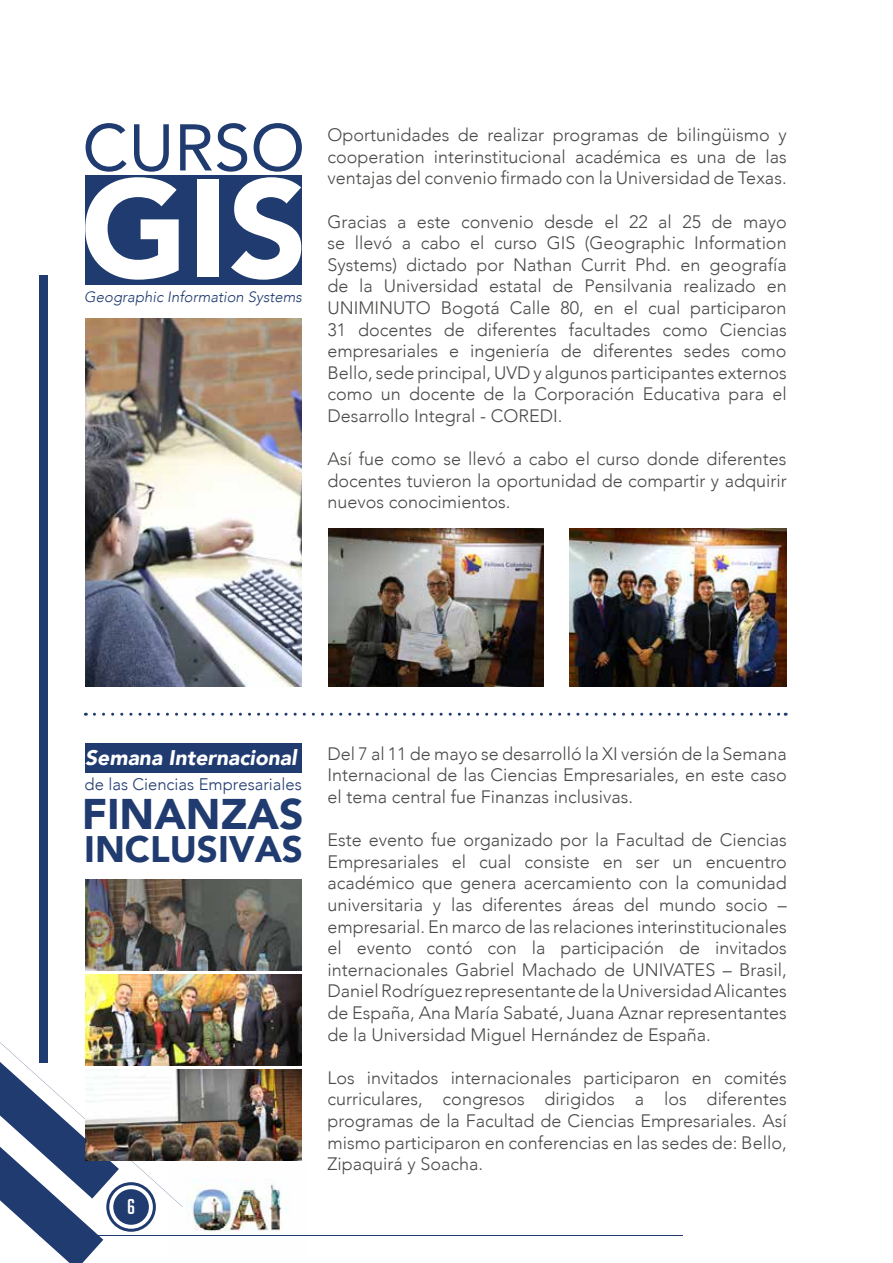
<style>
.page{position:relative;width:893px;height:1263px;background:#fff}
.page>*{position:absolute;margin:0;border:0;box-sizing:border-box;transform-origin:0 0}
.t1{font:900 137.55px "Avenir";color:#fff}
.t2{font:65.25px "Avenir";color:#203b6f}
.t3{font:900 42.75px "Avenir";color:#203b6f}
.t4{font:900 36.9px "Avenir";color:#203b6f}
.t5{font:italic 900 21.15px "Avenir";color:#fff}
.t6{font:21px "Big Noodle Titling";color:#fff}
.t7{font:300 18px/21.6px "Avenir";color:#4a4a49;text-align:justify}
.t8{font:300 16.65px "Avenir";color:#203b6f}
.t9{font:italic 300 15px "Avenir";color:#203b6f}
</style>
<div class="page">
<img style="left:183px;top:1180px;width:124px;height:56px">
<div style="left:39px;top:275px;width:9px;height:788px;background:#203b6f"></div>
<svg style="left:0;top:1042px;width:183px;height:221px"></svg>
<img style="left:85px;top:319px;width:217px;height:367px">
<img style="left:329px;top:529px;width:214px;height:157px">
<img style="left:570px;top:529px;width:217px;height:157px">
<div style="left:85px;top:175px;width:217px;height:109px;background:#203b6f"></div>
<svg style="left:94px;top:713px;width:692px;height:3px"></svg>
<div style="left:86px;top:743px;width:216px;height:30px;background:#203b6f"></div>
<img style="left:85px;top:1070px;width:217px;height:91px">
<img style="left:85px;top:974px;width:217px;height:91px">
<img style="left:85px;top:879px;width:217px;height:91px">
<h2 class="t2" style="left:83px;top:95px;width:224px">CURSO</h2>
<h1 class="t1" style="left:81px;top:111px;width:228px">GIS</h1>
<p class="t9" style="left:84px;top:288px;width:219px">Geographic Information Systems</p>
<p class="t7" style="left:327px;top:124px;width:461px">Oportunidades de realizar programas de bilingüismo y cooperation interinstitucional académica es una de las ventajas del convenio firmado con la Universidad de Texas.</p>
<p class="t7" style="left:327px;top:211px;width:461px">Gracias a este convenio desde el 22 al 25 de mayo se llevó a cabo el curso GIS (Geographic Information Systems) dictado por Nathan Currit Phd. en geografía de la Universidad estatal de Pensilvania realizado en UNIMINUTO Bogotá Calle 80, en el cual participaron 31 docentes de diferentes facultades como Ciencias empresariales e ingeniería de diferentes sedes como Bello, sede principal, UVD y algunos participantes externos como un docente de la Corporación Educativa para el Desarrollo Integral - COREDI.</p>
<p class="t7" style="left:327px;top:448px;width:461px">Así fue como se llevó a cabo el curso donde diferentes docentes tuvieron la oportunidad de compartir y adquirir nuevos conocimientos.</p>
<p class="t5" style="left:85px;top:740px;width:213px">Semana Internacional</p>
<h3 class="t3" style="left:82px;top:777px;width:223px">FINANZAS</h3>
<p class="t8" style="left:85px;top:774px;width:219px">de las Ciencias Empresariales</p>
<h3 class="t4" style="left:84px;top:817px;width:220px">INCLUSIVAS</h3>
<p class="t6" style="left:127px;top:1195px;width:10px">6</p>
<p class="t7" style="left:327px;top:743px;width:461px">Del 7 al 11 de mayo se desarrolló la XI versión de la Semana Internacional de las Ciencias Empresariales, en este caso el tema central fue Finanzas inclusivas.</p>
<p class="t7" style="left:327px;top:829px;width:461px">Este evento fue organizado por la Facultad de Ciencias Empresariales el cual consiste en ser un encuentro académico que genera acercamiento con la comunidad universitaria y las diferentes áreas del mundo socio – empresarial. En marco de las relaciones interinstitucionales el evento contó con la participación de invitados internacionales Gabriel Machado de UNIVATES – Brasil, Daniel Rodríguez representante de la Universidad Alicantes de España, Ana María Sabaté, Juana Aznar representantes de la Universidad Miguel Hernández de España.</p>
<p class="t7" style="left:327px;top:1067px;width:461px">Los invitados internacionales participaron en comités curriculares, congresos dirigidos a los diferentes programas de la Facultad de Ciencias Empresariales. Así mismo participaron en conferencias en las sedes de: Bello, Zipaquirá y Soacha.</p>
</div>
